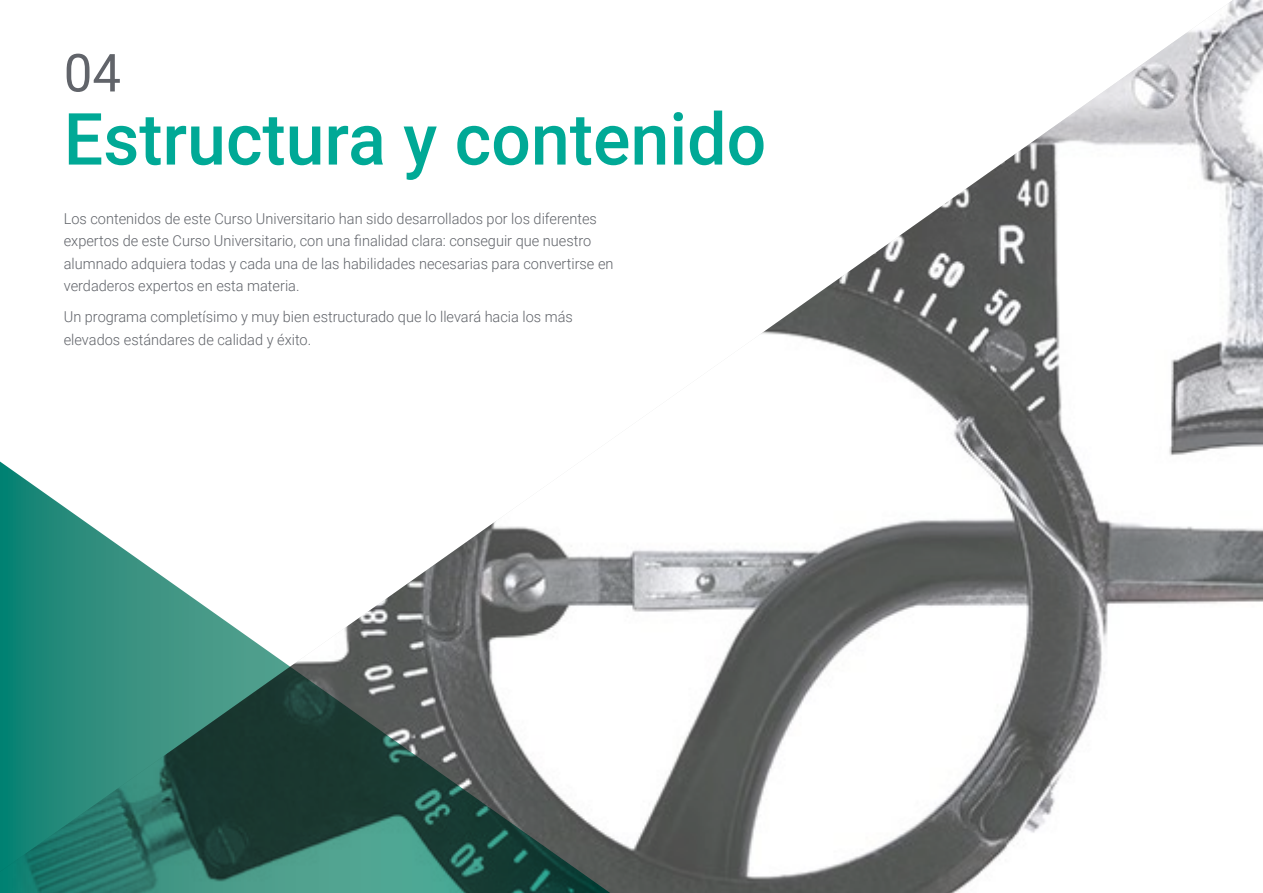
<style>
.page{position:relative;width:1263px;height:893px;background:#fff}
.page>*{position:absolute;margin:0;border:0;box-sizing:border-box;transform-origin:0 0}
.t1{font:500 72px "Roboto";color:#00a996}
.t2{font:52.5px "Roboto";color:#61646a}
.t3{font:300 15px/22.5px "Roboto";color:#61646a}
</style>
<div class="page">
<img style="left:640px;top:0;width:623px;height:893px">
<svg style="left:0;top:461px;width:640px;height:432px"></svg>
<h2 class="t2" style="left:64px;top:36px;width:59px">04</h2>
<h1 class="t1" style="left:64px;top:89px;width:704px">Estructura y contenido</h1>
<p class="t3" style="left:64px;top:207px;width:551px">Los contenidos de este Curso Universitario han sido desarrollados por los diferentes expertos de este Curso Universitario, con una finalidad clara: conseguir que nuestro alumnado adquiera todas y cada una de las habilidades necesarias para convertirse en verdaderos expertos en esta materia.</p>
<p class="t3" style="left:64px;top:305px;width:511px">Un programa completísimo y muy bien estructurado que lo llevará hacia los más elevados estándares de calidad y éxito.</p>
</div>
